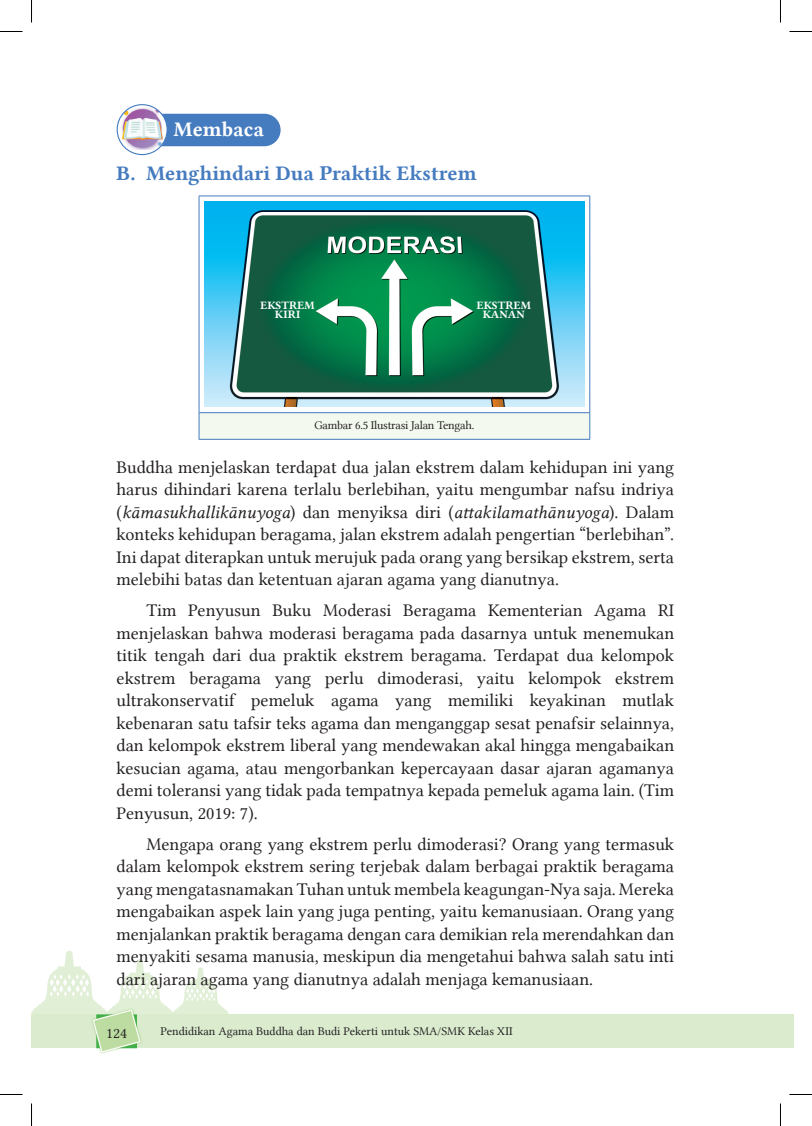
<style>
.page{position:relative;width:812px;height:1126px;background:#fff}
.page>*{position:absolute;margin:0;border:0;box-sizing:border-box;transform-origin:0 0}
.t1{font:21px "Lin Libertine B";color:#457bbf}
.t2{font:21px "Lin Libertine B";color:#fff}
.t3{font:18px/22.5px "Lin Libertine";color:#231f20;text-align:justify}
.t4{font:18px "Lin Libertine I";color:#231f20}
.t5{font:15px "Lin Libertine";color:#231f20}
.t6{font:12px "Lin Libertine";color:#231f20}
.t7{font:12px "Lin Libertine";letter-spacing:-.02em;color:#231f20}
.t8{font:11.4px/9.4px "Lin Libertine B";letter-spacing:.005em;color:#fff;text-align:center}
.s1{font-family:"Lin Libertine"}
</style>
<div class="page">
<div style="left:780px;top:1014px;width:13px;height:34px;background:#daebce"></div>
<div style="left:32px;top:1014px;width:748px;height:34px;background:#daebce"></div>
<div style="left:91px;top:1008px;width:51px;height:47px;background:#7ac24c;opacity:.75"></div>
<svg style="left:32px;top:951px;width:196px;height:102px"></svg>
<div style="left:140px;top:114px;width:140px;height:32px;background:#457bbf;border-radius:16px"></div>
<svg style="left:117px;top:105px;width:50px;height:50px"></svg>
<img style="left:120px;top:107px;width:44px;height:43px">
<div style="left:117px;top:104px;width:51px;height:51px;border:1px solid #457bbf;border-radius:50%"></div>
<div style="left:199px;top:413px;width:390px;height:26px;background:#f3f9ee"></div>
<hr style="left:199px;top:196px;width:1px;height:216px;background:#457bbf">
<hr style="left:199px;top:196px;width:391px;height:1px;background:#457bbf">
<hr style="left:589px;top:196px;width:1px;height:216px;background:#457bbf">
<svg style="left:199px;top:413px;width:1px;height:26px"></svg>
<hr style="left:199px;top:412px;width:391px;height:1px;background:#457bbf">
<svg style="left:589px;top:413px;width:1px;height:26px"></svg>
<hr style="left:199px;top:439px;width:391px;height:1px;background:#457bbf">
<img style="left:204px;top:202px;width:380px;height:205px">
<svg style="left:0;top:31px;width:22px;height:1px"></svg>
<svg style="left:789px;top:31px;width:22px;height:1px"></svg>
<svg style="left:0;top:1094px;width:22px;height:1px"></svg>
<svg style="left:789px;top:1094px;width:22px;height:1px"></svg>
<svg style="left:31px;top:0;width:1px;height:22px"></svg>
<svg style="left:31px;top:1103px;width:1px;height:23px"></svg>
<svg style="left:780px;top:0;width:1px;height:22px"></svg>
<svg style="left:780px;top:1103px;width:1px;height:23px"></svg>
<p class="t2" style="left:174px;top:115px;width:92px">Membaca</p>
<p class="t1" style="left:117px;top:159px;width:361px">B. Menghindari Dua Praktik Ekstrem</p>
<p class="t8" style="left:260px;top:300px;width:56px">EKSTREM<br>KIRI</p>
<p class="t8" style="left:476px;top:300px;width:56px">EKSTREM<br>KANAN</p>
<p class="t7" style="left:314px;top:419px;width:161px">Gambar 6.5 Ilustrasi Jalan Tengah.</p>
<p class="t3" style="left:117px;top:456px;width:559px">Buddha menjelaskan terdapat dua jalan ekstrem dalam kehidupan ini yang harus dihindari karena terlalu berlebihan, yaitu mengumbar nafsu indriya</p>
<p class="t4" style="left:117px;top:502px;width:559px"><span class="s1">(</span>kāmasukhallikānuyoga<span class="s1">) dan menyiksa diri (</span>attakilamathānuyoga<span class="s1">). Dalam</span></p>
<p class="t3" style="left:117px;top:523px;width:559px">konteks kehidupan beragama, jalan ekstrem adalah pengertian “berlebihan”.<br>Ini dapat diterapkan untuk merujuk pada orang yang bersikap ekstrem, serta melebihi batas dan ketentuan ajaran agama yang dianutnya.</p>
<p class="t3" style="left:117px;top:599px;width:559px;text-indent:30px">Tim Penyusun Buku Moderasi Beragama Kementerian Agama RI menjelaskan bahwa moderasi beragama pada dasarnya untuk menemukan titik tengah dari dua praktik ekstrem beragama. Terdapat dua kelompok ekstrem beragama yang perlu dimoderasi, yaitu kelompok ekstrem ultrakonservatif pemeluk agama yang memiliki keyakinan mutlak kebenaran satu tafsir teks agama dan menganggap sesat penafsir selainnya, dan kelompok ekstrem liberal yang mendewakan akal hingga mengabaikan kesucian agama, atau mengorbankan kepercayaan dasar ajaran agamanya demi toleransi yang tidak pada tempatnya kepada pemeluk agama lain. (Tim Penyusun, 2019: 7).</p>
<p class="t3" style="left:117px;top:833px;width:559px;text-indent:30px">Mengapa orang yang ekstrem perlu dimoderasi? Orang yang termasuk dalam kelompok ekstrem sering terjebak dalam berbagai praktik beragama yang mengatasnamakan Tuhan untuk membela keagungan-Nya saja. Mereka mengabaikan aspek lain yang juga penting, yaitu kemanusiaan. Orang yang menjalankan praktik beragama dengan cara demikian rela merendahkan dan menyakiti sesama manusia, meskipun dia mengetahui bahwa salah satu inti dari ajaran agama yang dianutnya adalah menjaga kemanusiaan.</p>
<p class="t5" style="left:106px;top:1025px;width:22px">124</p>
<p class="t6" style="left:160px;top:1024px;width:354px">Pendidikan Agama Buddha dan Budi Pekerti untuk SMA/SMK Kelas XII</p>
</div>
